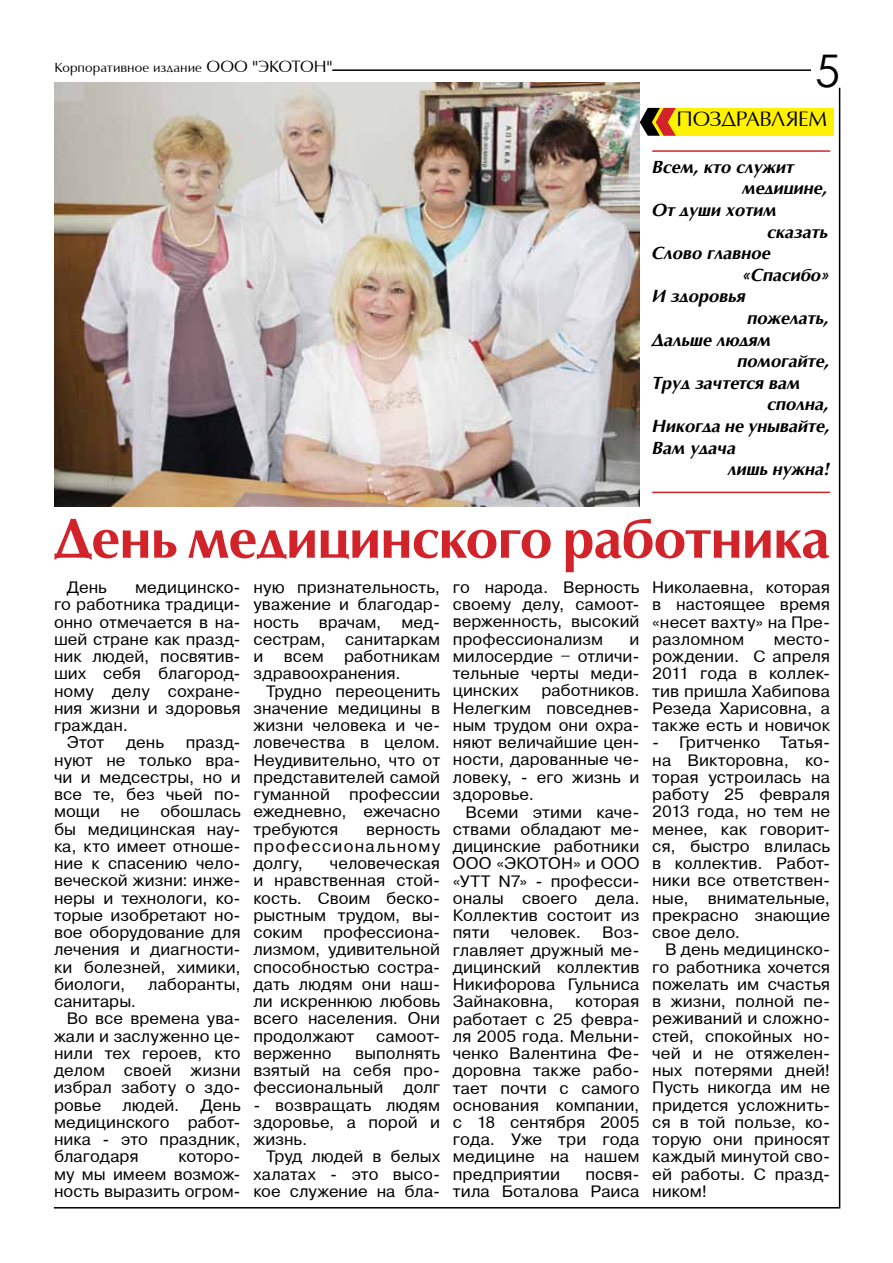
<style>
.page{position:relative;width:893px;height:1263px;background:#fff}
.page>*{position:absolute;margin:0;border:0;box-sizing:border-box;transform-origin:0 0}
.t1{font:700 57px "AG Opus";letter-spacing:-.005em;color:#d2232a}
.t2{font:45px "Century Gothic";color:#000}
.t3{font:21px "AG Opus";letter-spacing:-.015em;color:#000}
.t4{font:italic 700 18px "AG Opus";color:#000}
.t5{font:15.75px/17.2px "Pragmatica";letter-spacing:.005em;color:#000;text-align:justify}
.t6{font:13.5px "AG Opus";letter-spacing:.005em;color:#000}
.s1{font-size:16.5px}
</style>
<div class="page">
<hr style="left:332px;top:69px;width:479px;height:2px;background:#000">
<hr style="left:839px;top:88px;width:1px;height:1120px;background:#000">
<hr style="left:54px;top:1207px;width:785px;height:1px;background:#000">
<div style="left:662px;top:108px;width:172px;height:28px;background:#fff200"></div>
<svg style="left:640px;top:108px;width:36px;height:28px"></svg>
<img style="left:54px;top:83px;width:585px;height:424px">
<hr style="left:652px;top:150px;width:178px;height:2px;background:#d2232a">
<hr style="left:652px;top:492px;width:178px;height:1px;background:#d2232a">
<p class="t6" style="left:54px;top:61px;width:279px">Корпоративное издание <span class="s1">ООО "ЭКОТОН"</span></p>
<h2 class="t2" style="left:815px;top:39px;width:26px">5</h2>
<h3 class="t3" style="left:676px;top:108px;width:152px">ПОЗДРАВЛЯЕМ</h3>
<p class="t4" style="left:652px;top:157px;width:143px">Всем, кто служит</p>
<p class="t4" style="left:742px;top:178px;width:87px">медицине,</p>
<p class="t4" style="left:652px;top:200px;width:126px">От души хотим</p>
<p class="t4" style="left:767px;top:222px;width:62px">сказать</p>
<p class="t4" style="left:652px;top:243px;width:120px">Слово главное</p>
<p class="t4" style="left:742px;top:265px;width:90px">«Спасибо»</p>
<p class="t4" style="left:652px;top:286px;width:95px">И здоровья</p>
<p class="t4" style="left:747px;top:308px;width:83px">пожелать,</p>
<p class="t4" style="left:652px;top:330px;width:120px">Дальше людям</p>
<p class="t4" style="left:737px;top:351px;width:94px">помогайте,</p>
<p class="t4" style="left:652px;top:373px;width:150px">Труд зачтется вам</p>
<p class="t4" style="left:767px;top:394px;width:63px">сполна,</p>
<p class="t4" style="left:652px;top:416px;width:179px">Никогда не унывайте,</p>
<p class="t4" style="left:652px;top:438px;width:85px">Вам удача</p>
<p class="t4" style="left:728px;top:459px;width:104px">лишь нужна!</p>
<h1 class="t1" style="left:54px;top:507px;width:777px">День медицинского работника</h1>
<p class="t5" style="left:67px;top:579px;width:42px">День</p>
<p class="t5" style="left:135px;top:579px;width:107px">медицинско-</p>
<p class="t5" style="left:54px;top:596px;width:188px">го работника традици-</p>
<p class="t5" style="left:54px;top:613px;width:188px">онно отмечается в на-</p>
<p class="t5" style="left:54px;top:631px;width:188px">шей стране как празд-</p>
<p class="t5" style="left:54px;top:648px;width:188px">ник людей, посвятив-</p>
<p class="t5" style="left:54px;top:665px;width:188px">ших себя благород-</p>
<p class="t5" style="left:54px;top:682px;width:188px">ному делу сохране-</p>
<p class="t5" style="left:54px;top:700px;width:188px">ния жизни и здоровья</p>
<p class="t5" style="left:54px;top:717px;width:75px">граждан.</p>
<p class="t5" style="left:67px;top:734px;width:39px">Этот</p>
<p class="t5" style="left:126px;top:734px;width:39px">день</p>
<p class="t5" style="left:453px;top:579px;width:188px">го народа. Верность своему делу, самоот&shy;верженность, высокий профессионализм</p>
<p class="t5" style="left:652px;top:579px;width:179px">Николаевна, которая в настоящее время «несет вахту» на Пре&shy;разломном</p>
<p class="t5" style="left:253px;top:579px;width:188px">ную признательность, уважение и благодар&shy;ность</p>
<p class="t5" style="left:319px;top:613px;width:64px">врачам,</p>
<p class="t5" style="left:253px;top:613px;width:188px;text-indent:148px">мед&shy;сестрам, санитаркам и</p>
<p class="t5" style="left:652px;top:631px;width:179px;text-indent:122px">место&shy;рождении. С апреля 2011 года в коллек&shy;тив пришла Хабипова Резеда Харисовна, а также есть и новичок</p>
<p class="t5" style="left:652px;top:734px;width:179px">- Гритченко Татья&shy;на Викторовна, ко&shy;торая устроилась на работу 25 февраля 2013 года, но тем не менее, как говорит&shy;ся, быстро влилась в коллектив. Работ&shy;ники все ответствен&shy;ные, внимательные, прекрасно знающие свое дело.</p>
<p class="t5" style="left:652px;top:941px;width:179px;text-indent:13px">В день медицинско&shy;го работника хочется пожелать им счастья в жизни, полной пе&shy;реживаний и сложно&shy;стей, спокойных но&shy;чей и не отяжелен&shy;ных потерями дней!<br>Пусть никогда им не придется усложнить&shy;ся в той пользе, ко&shy;торую они приносят каждый минутой сво&shy;ей работы. С празд&shy;ником!</p>
<p class="t5" style="left:453px;top:630px;width:188px;text-indent:177px">и милосердие – отличи&shy;тельные черты меди&shy;цинских</p>
<p class="t5" style="left:253px;top:648px;width:188px;text-indent:91px">работникам здравоохранения.</p>
<p class="t5" style="left:253px;top:682px;width:188px;text-indent:13px">Трудно переоценить значение медицины в жизни человека и че&shy;ловечества в целом.<br>Неудивительно, что от представителей самой гуманной профессии ежедневно, ежечасно требуются</p>
<p class="t5" style="left:284px;top:648px;width:41px">всем</p>
<p class="t5" style="left:453px;top:682px;width:188px;text-indent:88px">работников.<br>Нелегким повседнев&shy;ным трудом они охра&shy;няют величайшие цен&shy;ности, дарованные че&shy;ловеку, - его жизнь и здоровье.</p>
<p class="t5" style="left:453px;top:803px;width:188px;text-indent:13px">Всеми этими каче&shy;ствами обладают ме&shy;дицинские работники ООО «ЭКОТОН» и ООО «УТТ N7» - професси&shy;оналы своего дела.<br>Коллектив состоит из пяти</p>
<p class="t5" style="left:54px;top:734px;width:188px;text-indent:132px">празд&shy;нуют не только вра&shy;чи и медсестры, но и все те, без чьей по&shy;мощи</p>
<p class="t5" style="left:54px;top:803px;width:188px;text-indent:106px">обошлась бы медицинская нау&shy;ка, кто имеет отноше&shy;ние к спасению чело&shy;веческой жизни: инже&shy;неры и технологи, ко&shy;торые изобретают но&shy;вое оборудование для лечения и диагности&shy;ки болезней, химики, биологи,</p>
<p class="t5" style="left:121px;top:803px;width:21px">не</p>
<p class="t5" style="left:253px;top:820px;width:188px;text-indent:113px">верность профессиональному долгу,</p>
<p class="t5" style="left:253px;top:855px;width:188px;text-indent:76px">человеческая и нравственная стой&shy;кость. Своим беско&shy;рыстным трудом, вы&shy;соким</p>
<p class="t5" style="left:253px;top:924px;width:188px;text-indent:70px">профессиона&shy;лизмом, удивительной способностью состра&shy;дать людям они наш&shy;ли искреннюю любовь всего населения. Они продолжают</p>
<p class="t5" style="left:453px;top:924px;width:188px;text-indent:149px">Воз&shy;главляет дружный ме&shy;дицинский коллектив Никифорова Гульниса Зайнаковна,</p>
<p class="t5" style="left:511px;top:924px;width:72px">человек.</p>
<p class="t5" style="left:148px;top:976px;width:94px">лаборанты,</p>
<p class="t5" style="left:54px;top:993px;width:84px">санитары.</p>
<p class="t5" style="left:67px;top:1010px;width:175px">Во все времена ува-</p>
<p class="t5" style="left:54px;top:1027px;width:188px">жали и заслуженно це-</p>
<p class="t5" style="left:54px;top:1045px;width:188px">нили тех героев, кто</p>
<p class="t5" style="left:54px;top:1062px;width:188px">делом своей жизни</p>
<p class="t5" style="left:54px;top:1079px;width:188px">избрал заботу о здо-</p>
<p class="t5" style="left:54px;top:1096px;width:49px">ровье</p>
<p class="t5" style="left:122px;top:1096px;width:59px">людей.</p>
<p class="t5" style="left:453px;top:993px;width:188px;text-indent:122px">которая работает с 25 февра&shy;ля 2005 года. Мельни&shy;ченко Валентина Фе&shy;доровна также рабо&shy;тает почти с самого основания компании, с 18 сентября 2005 года. Уже три года медицине на нашем предприятии</p>
<p class="t5" style="left:376px;top:1027px;width:65px">самоот-</p>
<p class="t5" style="left:253px;top:1044px;width:188px;text-indent:102px">выполнять взятый на себя про&shy;фессиональный</p>
<p class="t5" style="left:253px;top:1044px;width:80px">верженно</p>
<p class="t5" style="left:404px;top:1079px;width:38px">долг</p>
<p class="t5" style="left:253px;top:1096px;width:188px">- возвращать людям здоровье, а порой и жизнь.</p>
<p class="t5" style="left:253px;top:1148px;width:188px;text-indent:13px">Труд людей в белых халатах - это высо&shy;кое служение на бла-</p>
<p class="t5" style="left:54px;top:1096px;width:188px;text-indent:147px">День медицинского работ&shy;ника - это праздник, благодаря</p>
<p class="t5" style="left:54px;top:1148px;width:188px;text-indent:125px">которо&shy;му мы имеем возмож&shy;ность выразить огром-</p>
<p class="t5" style="left:453px;top:1165px;width:188px;text-align:right">посвя-<br>тила Боталова Раиса</p>
</div>
